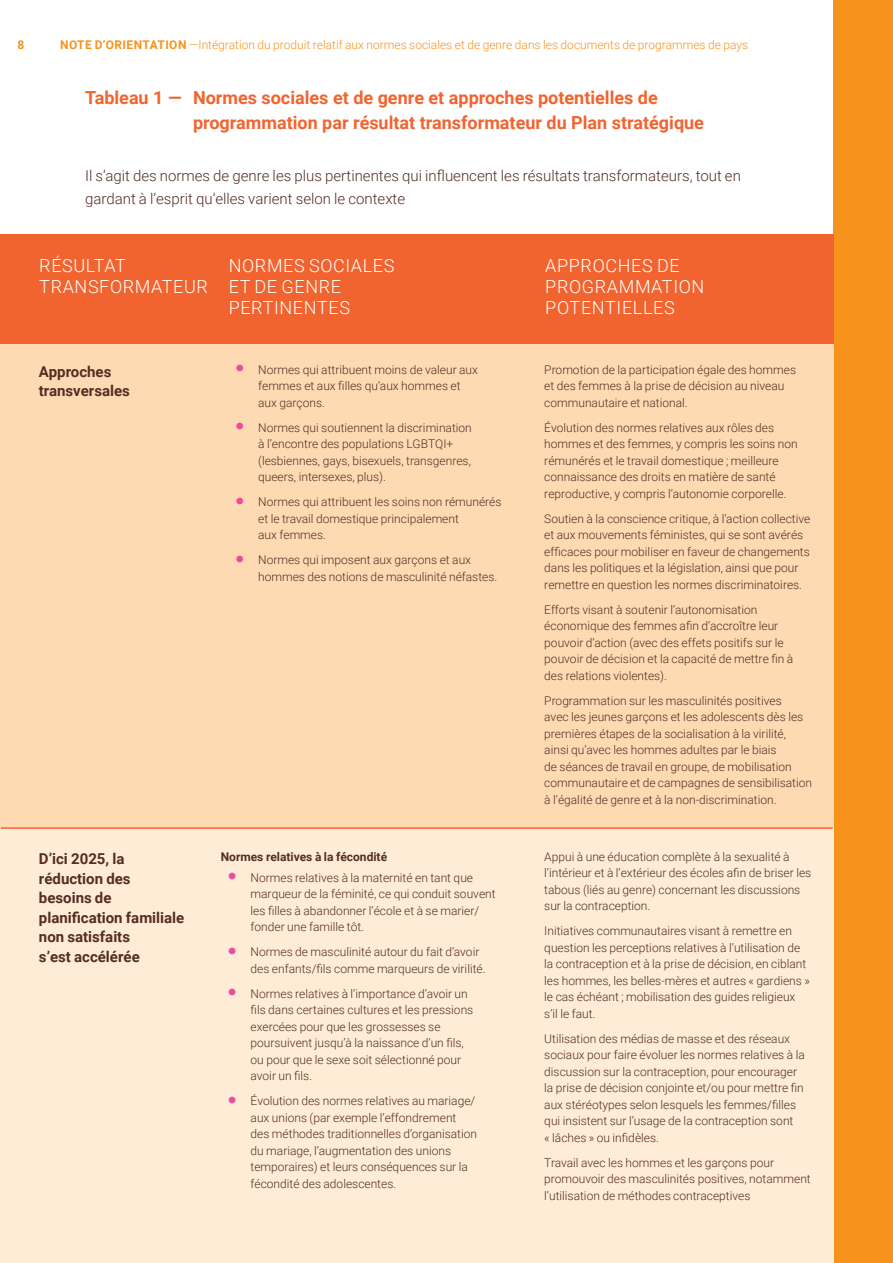
<style>
.page{position:relative;width:893px;height:1263px;background:#fff}
.page>*{position:absolute;margin:0;border:0;box-sizing:border-box;transform-origin:0 0}
.t1{font:700 18px/25.2px "Roboto";color:#f2642f}
.T1{font:300 18px/21px "Roboto";letter-spacing:.035em;color:#fff}
.t2{font:300 15px/22.5px "Roboto";color:#542d24}
.T2{font:700 15px/19.5px "Roboto";color:#542d24}
.T1-2{font:300 12px/16.5px "Roboto";color:#542d24}
.t3{font:300 12px "Roboto";color:#f7931d}
.T1-3{font:700 12px "Roboto";color:#542d24}
.t4{font:700 12px "Roboto";color:#f7931d}
.s1{font-weight:700}
.s2{font-family:"Space Mono";font-weight:400;font-size:28.5px;color:#ed4c9c}
</style>
<div class="page">
<div style="left:833px;top:0;width:60px;height:1263px;background:#f7931d"></div>
<div style="left:0;top:343px;width:833px;height:485px;background:#fedab3"></div>
<div style="left:0;top:234px;width:833px;height:110px;background:#f2642f"></div>
<div style="left:0;top:828px;width:833px;height:435px;background:#feecd7"></div>
<hr style="left:1px;top:827px;width:832px;height:2px;background:#f2642f">
<p class="t4" style="left:17px;top:36px;width:8px">8</p>
<p class="t3" style="left:60px;top:36px;width:690px"><span class="s1">NOTE D’ORIENTATION</span> —Intégration du produit relatif aux normes sociales et de genre dans les documents de programmes de pays</p>
<h3 class="t1" style="left:193px;top:84px;width:512px;text-indent:-108px">Tableau 1 — Normes sociales et de genre et approches potentielles de programmation par résultat transformateur du Plan stratégique</h3>
<p class="t2" style="left:85px;top:164px;width:657px">Il s’agit des normes de genre les plus pertinentes qui influencent les résultats transformateurs, tout en gardant à l’esprit qu’elles varient selon le contexte</p>
<p class="T1" style="left:39px;top:254px;width:170px">RÉSULTAT<br>TRANSFORMATEUR</p>
<p class="T1" style="left:229px;top:254px;width:167px">NORMES SOCIALES<br>ET DE GENRE<br>PERTINENTES</p>
<p class="T1" style="left:545px;top:254px;width:161px">APPROCHES DE<br>PROGRAMMATION<br>POTENTIELLES</p>
<p class="T2" style="left:39px;top:361px;width:93px">Approches transversales</p>
<p class="T1-2" style="left:258px;top:361px;width:221px;text-indent:-27px"><span class="s2">•</span> Normes qui attribuent moins de valeur aux femmes et aux filles qu’aux hommes et aux garçons.</p>
<p class="T1-2" style="left:258px;top:419px;width:215px;text-indent:-27px"><span class="s2">•</span> Normes qui soutiennent la discrimination à l’encontre des populations LGBTQI+ (lesbiennes, gays, bisexuels, transgenres, queers, intersexes, plus).</p>
<p class="T1-2" style="left:258px;top:493px;width:245px;text-indent:-27px"><span class="s2">•</span> Normes qui attribuent les soins non rémunérés et le travail domestique principalement<br>aux femmes.</p>
<p class="T1-2" style="left:258px;top:551px;width:241px;text-indent:-27px"><span class="s2">•</span> Normes qui imposent aux garçons et aux hommes des notions de masculinité néfastes.</p>
<p class="T1-2" style="left:544px;top:361px;width:253px">Promotion de la participation égale des hommes et des femmes à la prise de décision au niveau communautaire et national.</p>
<p class="T1-2" style="left:544px;top:419px;width:255px">Évolution des normes relatives aux rôles des hommes et des femmes, y compris les soins non rémunérés et le travail domestique ; meilleure connaissance des droits en matière de santé reproductive, y compris l’autonomie corporelle.</p>
<p class="T1-2" style="left:544px;top:510px;width:268px">Soutien à la conscience critique, à l’action collective et aux mouvements féministes, qui se sont avérés efficaces pour mobiliser en faveur de changements dans les politiques et la législation, ainsi que pour remettre en question les normes discriminatoires.</p>
<p class="T1-2" style="left:544px;top:601px;width:250px">Efforts visant à soutenir l’autonomisation économique des femmes afin d’accroître leur pouvoir d’action (avec des effets positifs sur le pouvoir de décision et la capacité de mettre fin à des relations violentes).</p>
<p class="T1-2" style="left:544px;top:692px;width:269px">Programmation sur les masculinités positives<br>avec les jeunes garçons et les adolescents dès les premières étapes de la socialisation à la virilité, ainsi qu’avec les hommes adultes par le biais<br>de séances de travail en groupe, de mobilisation communautaire et de campagnes de sensibilisation à l’égalité de genre et à la non-discrimination.</p>
<p class="T2" style="left:39px;top:848px;width:147px">D’ici 2025, la réduction des besoins de planification familiale non satisfaits<br>s’est accélérée</p>
<p class="T1-3" style="left:221px;top:848px;width:168px">Normes relatives à la fécondité</p>
<p class="T1-2" style="left:251px;top:869px;width:247px;text-indent:-27px"><span class="s2">•</span> Normes relatives à la maternité en tant que marqueur de la féminité, ce qui conduit souvent les filles à abandonner l’école et à se marier/ fonder une famille tôt.</p>
<p class="T1-2" style="left:251px;top:943px;width:237px;text-indent:-27px"><span class="s2">•</span> Normes de masculinité autour du fait d’avoir des enfants/fils comme marqueurs de virilité.</p>
<p class="T1-2" style="left:251px;top:985px;width:224px;text-indent:-27px"><span class="s2">•</span> Normes relatives à l’importance d’avoir un fils dans certaines cultures et les pressions exercées pour que les grossesses se poursuivent jusqu’à la naissance d’un fils, ou pour que le sexe soit sélectionné pour avoir un fils.</p>
<p class="T1-2" style="left:251px;top:1092px;width:228px;text-indent:-27px"><span class="s2">•</span> Évolution des normes relatives au mariage/ aux unions (par exemple l’effondrement des méthodes traditionnelles d’organisation du mariage, l’augmentation des unions temporaires) et leurs conséquences sur la fécondité des adolescentes.</p>
<p class="T1-2" style="left:544px;top:848px;width:268px">Appui à une éducation complète à la sexualité à l’intérieur et à l’extérieur des écoles afin de briser les tabous (liés au genre) concernant les discussions sur la contraception.</p>
<p class="T1-2" style="left:544px;top:922px;width:267px">Initiatives communautaires visant à remettre en question les perceptions relatives à l’utilisation de la contraception et à la prise de décision, en ciblant les hommes, les belles-mères et autres « gardiens » le cas échéant ; mobilisation des guides religieux s’il le faut.</p>
<p class="T1-2" style="left:544px;top:1030px;width:262px">Utilisation des médias de masse et des réseaux sociaux pour faire évoluer les normes relatives à la discussion sur la contraception, pour encourager la prise de décision conjointe et/ou pour mettre fin aux stéréotypes selon lesquels les femmes/filles qui insistent sur l’usage de la contraception sont<br>« lâches » ou infidèles.</p>
<p class="T1-2" style="left:544px;top:1154px;width:268px">Travail avec les hommes et les garçons pour promouvoir des masculinités positives, notamment l’utilisation de méthodes contraceptives</p>
</div>
